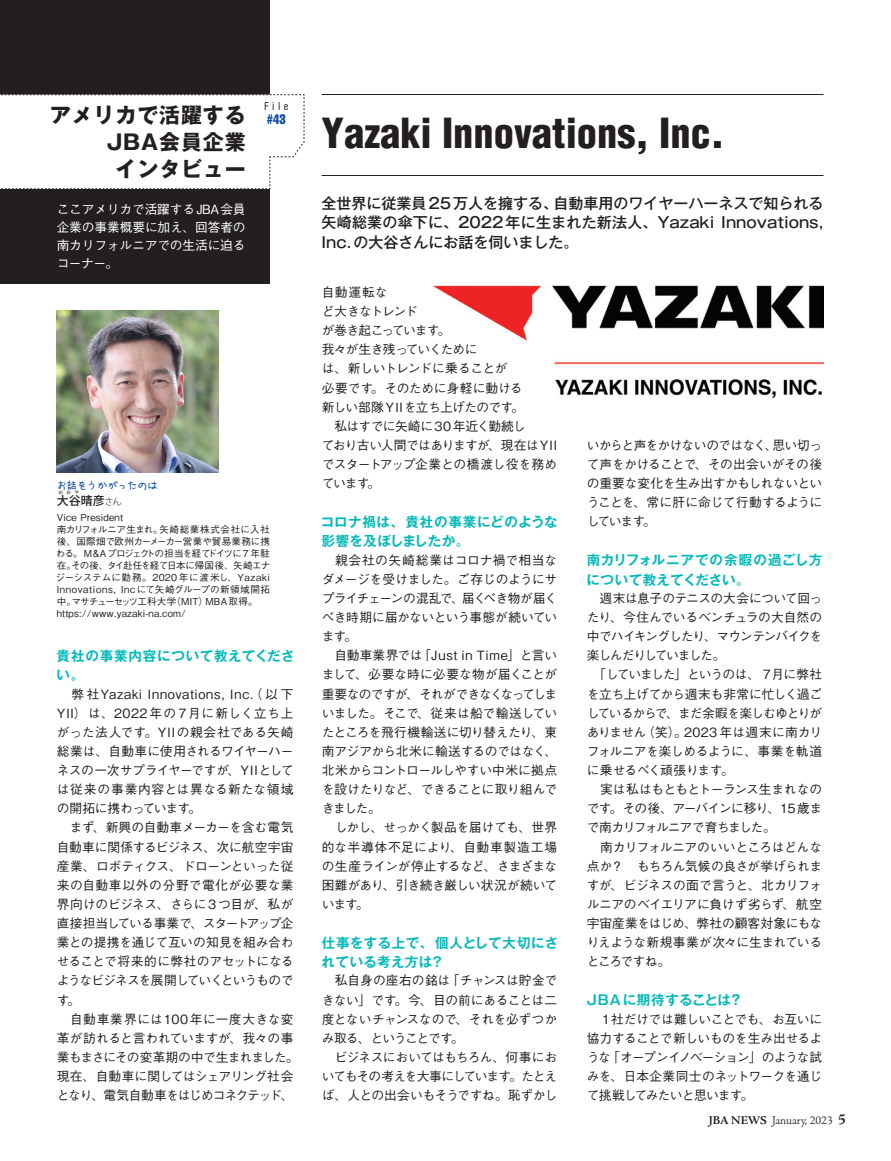
<style>
.page{position:relative;width:891px;height:1161px;background:#fff}
.page>*{position:absolute;margin:0;border:0;box-sizing:border-box;transform-origin:0 0}
.t1{font:900 condensed 40.5px "Helvetica LT Std";color:#231f20}
.t2{font:700 21px/27px "Gothic MB101 Pro";letter-spacing:.04em;color:#231f20;text-align:right}
.t3{font:500 15px/19.5px "Gothic MB101 Pro";color:#231f20;text-align:justify}
.t4{font:700 13.5px/19.2px "Gothic MB101 Pro De";letter-spacing:.04em;color:#03b9b8}
.t5{font:700 13.5px/19.2px "Gothic MB101 Pro De";letter-spacing:.06em;color:#03b9b8}
.t6{font:13.5px "Helvetica LT Std Comp";color:#0d4da1}
.t7{font:500 12.75px/19.2px "Gothic BBB Pro";letter-spacing:-.035em;color:#231f20}
.t8{font:500 12.75px/19.2px "Gothic BBB Pro";letter-spacing:-.015em;color:#231f20}
.t9{font:500 12.75px/18px "Gothic BBB Pro";letter-spacing:-.015em;color:#fff;text-align:justify}
.t10{font:300 12px "Adobe Jenson Pro";color:#231f20}
.t11{font:500 12px "Koz Go Pro";color:#231f20}
.t12{font:10.5px "aquafont";letter-spacing:-.04em;color:#0d4da1}
.t13{font:condensed 10.5px "Helvetica LT Std";color:#231f20}
.t14{font:500 9.6px/12px "Gothic BBB Pro";letter-spacing:.02em;color:#231f20}
.t15{font:500 4.5px "Koz Go Pro";color:#231f20}
.s1{font-weight:300;font-size:9px}
.s2{font-weight:700}
.s3{font-weight:700;font-size:15px}
</style>
<div class="page">
<img style="left:433px;top:286px;width:391px;height:113px">
<div style="left:0;top:0;width:270px;height:284px;background:#231f20"></div>
<div style="left:0;top:94px;width:305px;height:96px;background:#fff"></div>
<hr style="left:322px;top:94px;width:502px;height:1px;background:#231f20">
<hr style="left:322px;top:175px;width:502px;height:1px;background:#231f20">
<img style="left:57px;top:310px;width:162px;height:162px">
<h2 class="t2" style="left:50px;top:99px;width:197px">アメリカで活躍する<br>JBA会員企業<br>インタビュー</h2>
<p class="t13" style="left:264px;top:100px;width:26px">File</p>
<p class="t6" style="left:267px;top:111px;width:20px">#43</p>
<p class="t9" style="left:57px;top:198px;width:191px">ここアメリカで活躍するJBA会員企業の事業概要に加え、回答者の南カリフォルニアでの生活に迫るコーナー。</p>
<p class="t12" style="left:57px;top:480px;width:103px">お話をうかがったのは</p>
<p class="t11" style="left:57px;top:493px;width:67px">大谷晴彦<span class="s1">さん</span></p>
<p class="t15" style="left:58px;top:489px;width:22px">おおや</p>
<p class="t14" style="left:55px;top:511px;width:216px">Vice President<br>南カリフォルニア生まれ。矢崎総業株式会社に入社後、国際畑で欧州カーメーカー営業や貿易業務に携わる。 M&amp;Aプロジェクトの担当を経てドイツに 7 年駐在。その後、タイ赴任を経て日本に帰国後、矢崎エナジーシステムに勤務。2020 年に渡米し、Yazaki<br>Innovations, Incにて矢崎グループの新領域開拓中。マサチューセッツ工科大学（MIT）MBA取得。https://www.yazaki-na.com/</p>
<p class="t5" style="left:57px;top:645px;width:239px">貴社の事業内容について教えてください。</p>
<p class="t8" style="left:57px;top:683px;width:244px">　弊社Yazaki Innovations, Inc.（以下<br>YII）は、2022年の７月に新しく立ち上がった法人です。YIIの親会社である矢崎総業は、自動車に使用されるワイヤーハーネスの一次サプライヤーですが、YIIとしては従来の事業内容とは異なる新たな領域の開拓に携わっています。<br>　まず、新興の自動車メーカーを含む電気自動車に関係するビジネス、次に航空宇宙産業、ロボティクス、ドローンといった従来の自動車以外の分野で電化が必要な業界向けのビジネス、さらに３つ目が、私が直接担当している事業で、スタートアップ企業との提携を通じて互いの知見を組み合わせることで将来的に弊社のアセットになるようなビジネスを展開していくというものです。<br>　自動車業界には100年に一度大きな変革が訪れると言われていますが、我々の事業もまさにその変革期の中で生まれました。現在、自動車に関してはシェアリング社会となり、電気自動車をはじめコネクテッド、</p>
<h1 class="t1" style="left:322px;top:108px;width:404px">Yazaki Innovations, Inc.</h1>
<p class="t3" style="left:322px;top:192px;width:503px">全世界に従業員25万人を擁する、自動車用のワイヤーハーネスで知られる矢崎総業の傘下に、2022年に生まれた新法人、Yazaki Innovations, Inc.の大谷さんにお話を伺いました。</p>
<p class="t7" style="left:322px;top:281px;width:237px">自動運転な<br>ど大きなトレンド<br>が巻き起こっています。<br>我々が生き残っていくために<br>は、新しいトレンドに乗ることが<br>必要です。そのために身軽に動ける<br>新しい部隊YIIを立ち上げたのです。<br>　私はすでに矢崎に30 年近く勤続し<br>ており古い人間ではありますが、現在はYIIでスタートアップ企業との橋渡し役を務めています。</p>
<p class="t4" style="left:321px;top:511px;width:238px">コロナ禍は、貴社の事業にどのような影響を及ぼしましたか。</p>
<p class="t7" style="left:322px;top:549px;width:237px">　親会社の矢崎総業はコロナ禍で相当なダメージを受けました。ご存じのようにサプライチェーンの混乱で、届くべき物が届くべき時期に届かないという事態が続いています。<br>　自動車業界では「Just in Time」と言いまして、必要な時に必要な物が届くことが重要なのですが、それができなくなってしまいました。そこで、従来は船で輸送していたところを飛行機輸送に切り替えたり、東南アジアから北米に輸送するのではなく、北米からコントロールしやすい中米に拠点を設けたりなど、できることに取り組んできました。<br>　しかし、せっかく製品を届けても、世界的な半導体不足により、自動車製造工場の生産ラインが停止するなど、さまざまな困難があり、引き続き厳しい状況が続いています。</p>
<p class="t4" style="left:322px;top:931px;width:238px">仕事をする上で、個人として大切にされている考え方は？</p>
<p class="t7" style="left:322px;top:969px;width:237px">　私自身の座右の銘は「チャンスは貯金できない」です。今、目の前にあることは二度とないチャンスなので、それを必ずつかみ取る、ということです。<br>　ビジネスにおいてはもちろん、何事においてもその考えを大事にしています。たとえば、人との出会いもそうですね。恥ずかし</p>
<p class="t7" style="left:587px;top:434px;width:237px;text-align:justify">いからと声をかけないのではなく、思い切って声をかけることで、その出会いがその後の重要な変化を生み出すかもしれないということを、常に肝に命じて行動するようにしています。</p>
<p class="t4" style="left:587px;top:549px;width:237px">南カリフォルニアでの余暇の過ごし方について教えてください。</p>
<p class="t7" style="left:587px;top:587px;width:237px">　週末は息子のテニスの大会について回ったり、今住んでいるベンチュラの大自然の中でハイキングしたり、マウンテンバイクを楽しんだりしていました。<br>　「していました」というのは、７月に弊社を立ち上げてから週末も非常に忙しく過ごしているからで、まだ余暇を楽しむゆとりがありません（笑）。2023 年は週末に南カリフォルニアを楽しめるように、事業を軌道に乗せるべく頑張ります。<br>　実は私はもともとトーランス生まれなのです。その後、アーバインに移り、15歳まで南カリフォルニアで育ちました。<br>　南カリフォルニアのいいところはどんな点か？　もちろん気候の良さが挙げられますが、ビジネスの面で言うと、北カリフォルニアのベイエリアに負けず劣らず、航空宇宙産業をはじめ、弊社の顧客対象にもなりえような新規事業が次々に生まれているところですね。</p>
<p class="t4" style="left:587px;top:989px;width:158px">JBAに期待することは？</p>
<p class="t7" style="left:587px;top:1008px;width:237px;text-align:justify">　１社だけでは難しいことでも、お互いに協力することで新しいものを生み出せるような「オープンイノベーション」のような試みを、日本企業同士のネットワークを通じて挑戦してみたいと思います。</p>
<p class="t10" style="left:709px;top:1113px;width:139px"><span class="s2">JBA NEWS</span> January, 2023 <span class="s3">5</span></p>
</div>
